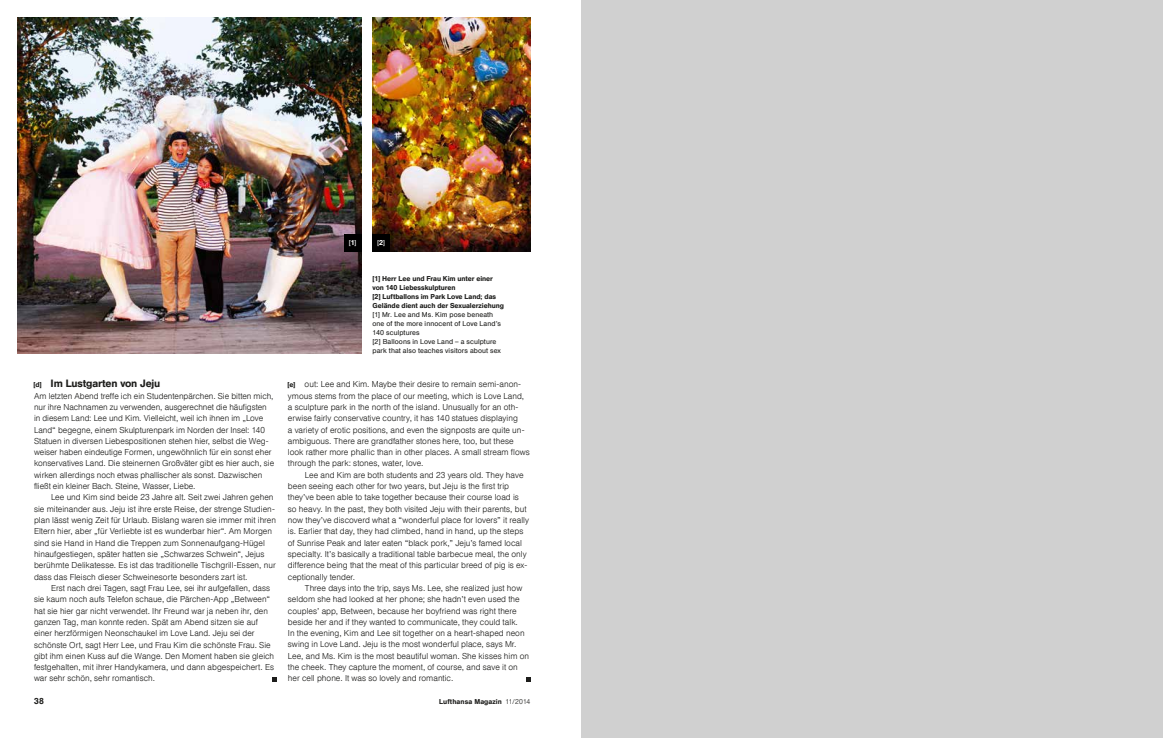
<style>
.page{position:relative;width:1163px;height:738px;background:#fff}
.page>*{position:absolute;margin:0;border:0;box-sizing:border-box;transform-origin:0 0}
.t1{font:500 10.5px "Helvetica DLHCGH";letter-spacing:.005em;color:#1d1d1b}
.t2{font:300 8.5px/11.3px "Helvetica DLHCGH";letter-spacing:.01em;color:#1d1d1b}
.t3{font:500 8.5px "Helvetica DLHCGH";color:#1d1d1b}
.t4{font:7px/9px "Helvetica DLHCGH";letter-spacing:.02em;color:#1d1d1b}
.t5{font:500 7px/9px "Helvetica DLHCGH";letter-spacing:.015em;color:#1d1d1b}
.t6{font:500 7px "Helvetica DLHCGH";letter-spacing:.035em;color:#1d1d1b}
.t7{font:7px "Helvetica DLHCGH";color:#fff}
.s1{font-weight:500}
.s2{font-weight:300}
</style>
<div class="page">
<img style="left:372px;top:17px;width:158px;height:234px">
<img style="left:17px;top:17px;width:344px;height:336px">
<div style="left:372px;top:234px;width:17px;height:17px;background:#000"></div>
<div style="left:344px;top:234px;width:17px;height:17px;background:#000"></div>
<svg style="left:272px;top:677px;width:4px;height:4px"></svg>
<svg style="left:526px;top:677px;width:4px;height:4px"></svg>
<div style="left:581px;top:0;width:581px;height:737px;background:#d0d0d0"></div>
<p class="t7" style="left:349px;top:239px;width:9px">[<span class="s1">1</span>]</p>
<p class="t7" style="left:377px;top:239px;width:10px">[<span class="s1">2</span>]</p>
<p class="t5" style="left:372px;top:274px;width:133px">[1] Herr Lee und Frau Kim unter einer von 140 Liebesskulpturen<br>[2] Luftballons im Park Love Land; das Gelände dient auch der Sexualerziehung</p>
<p class="t4" style="left:372px;top:310px;width:130px">[1] Mr. Lee and Ms. Kim pose beneath one of the more innocent of Love Land’s 140 sculptures<br>[2] Balloons in Love Land – a sculpture park that also teaches visitors about sex</p>
<p class="t1" style="left:51px;top:377px;width:111px">Im Lustgarten von Jeju</p>
<p class="t2" style="left:34px;top:390px;width:241px">Am letzten Abend treffe ich ein Studentenpärchen. Sie bitten mich, nur ihre Nachnamen zu verwenden, ausgerechnet die häufigsten in diesem Land: Lee und Kim. Vielleicht, weil ich ihnen im „Love Land“ begegne, einem Skulpturenpark im Norden der Insel: 140<br>Statuen in diversen Liebespositionen stehen hier, selbst die Weg&shy;weiser haben eindeutige Formen, ungewöhnlich für ein sonst eher konservatives Land. Die steinernen Großväter gibt es hier auch, sie wirken allerdings noch etwas phallischer als sonst. Dazwischen fließt ein kleiner Bach. Steine, Wasser, Liebe.</p>
<p class="t2" style="left:34px;top:491px;width:243px;text-indent:17px">Lee und Kim sind beide 23 Jahre alt. Seit zwei Jahren gehen sie miteinander aus. Jeju ist ihre erste Reise, der strenge Studien&shy;plan lässt wenig Zeit für Urlaub. Bislang waren sie immer mit ihren Eltern hier, aber „für Verliebte ist es wunderbar hier“. Am Morgen sind sie Hand in Hand die Treppen zum Sonnenaufgang-Hügel hinaufgestiegen, später hatten sie „Schwarzes Schwein“, Jejus berühmte Delikatesse. Es ist das traditionelle Tischgrill-Essen, nur dass das Fleisch dieser Schweinesorte besonders zart ist.</p>
<p class="t2" style="left:34px;top:582px;width:241px;text-indent:17px">Erst nach drei Tagen, sagt Frau Lee, sei ihr aufgefallen, dass sie kaum noch aufs Telefon schaue, die Pärchen-App „Between“ hat sie hier gar nicht verwendet. Ihr Freund war ja neben ihr, den ganzen Tag, man konnte reden. Spät am Abend sitzen sie auf einer herzförmigen Neonschaukel im Love Land. Jeju sei der schönste Ort, sagt Herr Lee, und Frau Kim die schönste Frau. Sie gibt ihm einen Kuss auf die Wange. Den Moment haben sie gleich festgehalten, mit ihrer Handykamera, und dann abgespeichert. Es war sehr schön, sehr romantisch.</p>
<p class="t2" style="left:288px;top:378px;width:243px;text-indent:17px">out: Lee and Kim. Maybe their desire to remain semi-anon&shy;ymous stems from the place of our meeting, which is Love Land, a sculpture park in the north of the island. Unusually for an oth&shy;erwise fairly conservative country, it has 140 statues displaying<br>a variety of erotic positions, and even the signposts are quite un&shy;ambiguous. There are grandfather stones here, too, but these look rather more phallic than in other places. A small stream flows through the park: stones, water, love.</p>
<p class="t2" style="left:288px;top:469px;width:242px;text-indent:17px">Lee and Kim are both students and 23 years old. They have been seeing each other for two years, but Jeju is the first trip they’ve been able to take together because their course load is so heavy. In the past, they both visited Jeju with their parents, but now they’ve discoverd what a “wonderful place for lovers” it really is. Earlier that day, they had climbed, hand in hand, up the steps of Sunrise Peak and later eaten “black pork,” Jeju’s famed local specialty. It’s basically a traditional table barbecue meal, the only difference being that the meat of this particular breed of pig is ex&shy;ceptionally tender.</p>
<p class="t2" style="left:288px;top:582px;width:242px;text-indent:17px">Three days into the trip, says Ms. Lee, she realized just how seldom she had looked at her phone; she hadn’t even used the couples’ app, Between, because her boyfriend was right there beside her and if they wanted to communicate, they could talk.<br>In the evening, Kim and Lee sit together on a heart-shaped neon swing in Love Land. Jeju is the most wonderful place, says Mr.<br>Lee, and Ms. Kim is the most beautiful woman. She kisses him on the cheek. They capture the moment, of course, and save it on her cell phone. It was so lovely and romantic.</p>
<p class="t5" style="left:34px;top:380px;width:10px">[d]</p>
<p class="t5" style="left:287px;top:380px;width:9px">[e]</p>
<p class="t3" style="left:34px;top:695px;width:11px">38</p>
<p class="t6" style="left:439px;top:697px;width:93px">Lufthansa Magazin <span class="s2">11/2014</span></p>
</div>
